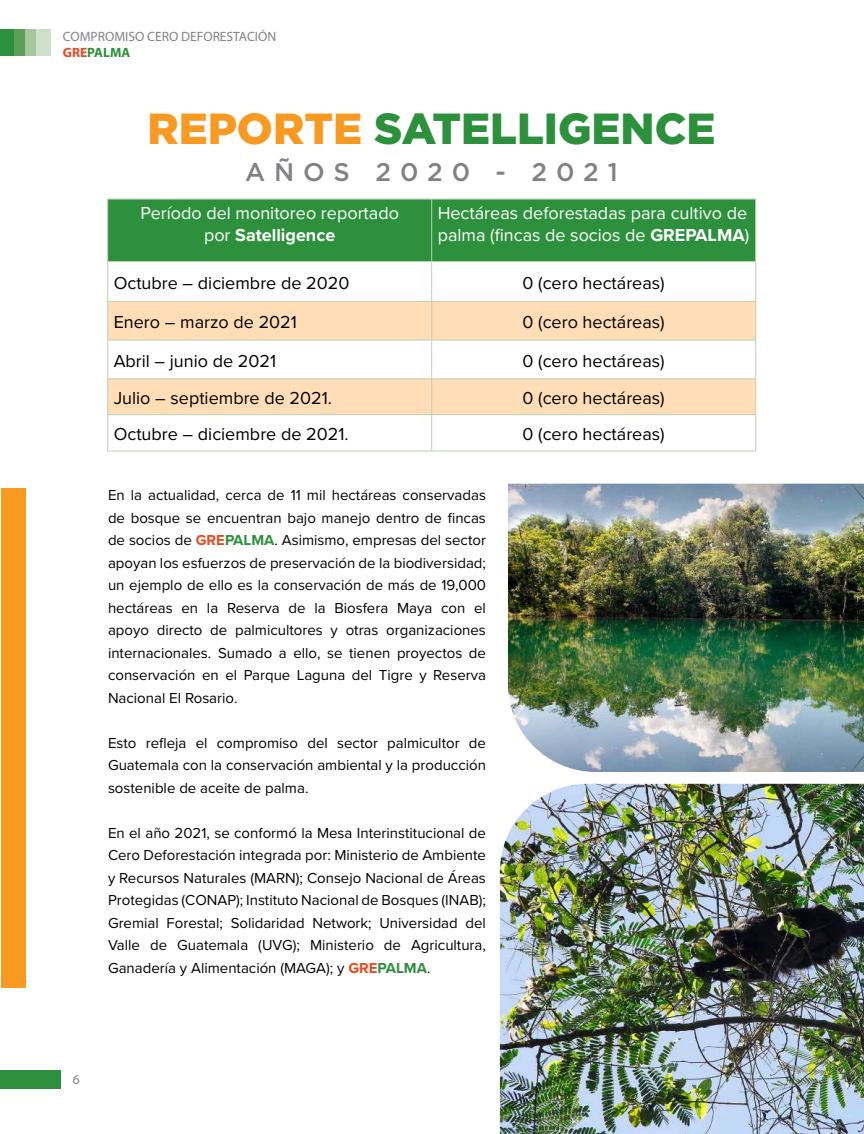
<style>
.page{position:relative;width:864px;height:1134px;background:#fff}
.page>*{position:absolute;margin:0;border:0;box-sizing:border-box;transform-origin:0 0}
.t1{font:900 43.5px "Gotham";color:#2d903c}
.t2{font:500 25.5px "Gotham";letter-spacing:.35em;color:#808285}
.t3{font:18px "Proxima Nova";color:#000}
.t4{font:18px/21.6px "Proxima Nova";color:#fff;text-align:center}
.t5{font:15px/22.5px "Proxima Nova";color:#000;text-align:justify}
.t6{font:13.5px/16.2px "Myriad Pro";color:#808285}
.s1{font-weight:700;color:#e54b21}
.s2{font-weight:700;color:#2d903c}
.s3{color:#f89921}
.s4{font-weight:700}
</style>
<div class="page">
<div style="left:0;top:30px;width:14px;height:26px;background:#2d903c"></div>
<div style="left:14px;top:30px;width:12px;height:26px;background:#5ca057"></div>
<div style="left:26px;top:30px;width:11px;height:26px;background:#a7c79f"></div>
<div style="left:37px;top:30px;width:14px;height:26px;background:#cedfca"></div>
<div style="left:0;top:1070px;width:61px;height:19px;background:#2d903c"></div>
<div style="left:108px;top:200px;width:647px;height:61px;background:#2d903c"></div>
<svg style="left:108px;top:302px;width:647px;height:112px;fill:#ffddb6"></svg>
<hr style="left:107px;top:199px;width:325px;height:1px;background:#bad2b4">
<hr style="left:107px;top:199px;width:1px;height:62px;background:#bad2b4">
<hr style="left:432px;top:199px;width:324px;height:1px;background:#bad2b4">
<hr style="left:431px;top:199px;width:1px;height:62px;background:#bad2b4">
<hr style="left:755px;top:199px;width:1px;height:62px;background:#bad2b4">
<hr style="left:107px;top:261px;width:325px;height:1px;background:#bad2b4">
<hr style="left:107px;top:262px;width:1px;height:39px;background:#bad2b4">
<hr style="left:432px;top:261px;width:324px;height:1px;background:#bad2b4">
<hr style="left:431px;top:262px;width:1px;height:39px;background:#bad2b4">
<hr style="left:755px;top:262px;width:1px;height:39px;background:#bad2b4">
<hr style="left:107px;top:301px;width:325px;height:1px;background:#bad2b4">
<hr style="left:107px;top:302px;width:1px;height:38px;background:#bad2b4">
<hr style="left:432px;top:301px;width:324px;height:1px;background:#bad2b4">
<hr style="left:431px;top:302px;width:1px;height:38px;background:#bad2b4">
<hr style="left:755px;top:302px;width:1px;height:38px;background:#bad2b4">
<hr style="left:107px;top:340px;width:325px;height:1px;background:#bad2b4">
<hr style="left:107px;top:340px;width:1px;height:39px;background:#bad2b4">
<hr style="left:432px;top:340px;width:324px;height:1px;background:#bad2b4">
<hr style="left:431px;top:340px;width:1px;height:39px;background:#bad2b4">
<hr style="left:755px;top:340px;width:1px;height:39px;background:#bad2b4">
<hr style="left:107px;top:379px;width:325px;height:1px;background:#bad2b4">
<hr style="left:107px;top:379px;width:1px;height:35px;background:#bad2b4">
<hr style="left:432px;top:379px;width:324px;height:1px;background:#bad2b4">
<hr style="left:431px;top:379px;width:1px;height:35px;background:#bad2b4">
<hr style="left:755px;top:379px;width:1px;height:35px;background:#bad2b4">
<hr style="left:107px;top:414px;width:325px;height:1px;background:#bad2b4">
<hr style="left:107px;top:415px;width:1px;height:36px;background:#bad2b4">
<hr style="left:432px;top:414px;width:324px;height:1px;background:#bad2b4">
<hr style="left:431px;top:415px;width:1px;height:36px;background:#bad2b4">
<hr style="left:755px;top:415px;width:1px;height:36px;background:#bad2b4">
<hr style="left:107px;top:451px;width:325px;height:1px;background:#bad2b4">
<hr style="left:432px;top:451px;width:324px;height:1px;background:#bad2b4">
<img style="left:500px;top:784px;width:364px;height:350px">
<img style="left:508px;top:484px;width:356px;height:288px">
<div style="left:1px;top:488px;width:25px;height:500px;background:#f89921"></div>
<p class="t6" style="left:63px;top:28px;width:215px">COMPROMISO CERO DEFORESTACIÓN<br><span class="s1">GRE</span><span class="s2">PALMA</span></p>
<h1 class="t1" style="left:147px;top:98px;width:570px"><span class="s3">REPORTE</span> SATELLIGENCE</h1>
<h2 class="t2" style="left:245px;top:155px;width:374px">AÑOS 2020 - 2021</h2>
<p class="t4" style="left:140px;top:202px;width:260px">Período del monitoreo reportado por <span class="s4">Satelligence</span></p>
<p class="t4" style="left:438px;top:202px;width:313px;text-align:left">Hectáreas deforestadas para cultivo de palma (fincas de socios de <span class="s4">GREPALMA</span>)</p>
<p class="t3" style="left:114px;top:269px;width:237px">Octubre – diciembre de 2020</p>
<p class="t3" style="left:523px;top:269px;width:144px">0 (cero hectáreas)</p>
<p class="t3" style="left:114px;top:308px;width:185px">Enero – marzo de 2021</p>
<p class="t3" style="left:523px;top:308px;width:144px">0 (cero hectáreas)</p>
<p class="t3" style="left:114px;top:347px;width:164px">Abril – junio de 2021</p>
<p class="t3" style="left:523px;top:347px;width:144px">0 (cero hectáreas)</p>
<p class="t3" style="left:114px;top:384px;width:220px">Julio – septiembre de 2021.</p>
<p class="t3" style="left:523px;top:384px;width:144px">0 (cero hectáreas)</p>
<p class="t3" style="left:114px;top:421px;width:236px">Octubre – diciembre de 2021.</p>
<p class="t3" style="left:523px;top:421px;width:144px">0 (cero hectáreas)</p>
<p class="t5" style="left:108px;top:483px;width:380px">En la actualidad, cerca de 11 mil hectáreas conservadas de bosque se encuentran bajo manejo dentro de fincas de socios de <span class="s1">GRE</span><span class="s2">PALMA</span>. Asimismo, empresas del sector apoyan los esfuerzos de preservación de la biodiversidad; un ejemplo de ello es la conservación de más de 19,000 hectáreas en la Reserva de la Biosfera Maya con el apoyo directo de palmicultores y otras organizaciones internacionales. Sumado a ello, se tienen proyectos de conservación en el Parque Laguna del Tigre y Reserva Nacional El Rosario.</p>
<p class="t5" style="left:108px;top:731px;width:380px">Esto refleja el compromiso del sector palmicultor de Guatemala con la conservación ambiental y la producción sostenible de aceite de palma.</p>
<p class="t5" style="left:108px;top:821px;width:380px">En el año 2021, se conformó la Mesa Interinstitucional de Cero Deforestación integrada por: Ministerio de Ambiente y Recursos Naturales (MARN); Consejo Nacional de Áreas Protegidas (CONAP); Instituto Nacional de Bosques (INAB); Gremial Forestal; Solidaridad Network; Universidad del Valle de Guatemala (UVG); Ministerio de Agricultura, Ganadería y Alimentación (MAGA); y <span class="s1">GRE</span><span class="s2">PALMA</span>.</p>
<p class="t6" style="left:73px;top:1071px;width:8px">6</p>
</div>
